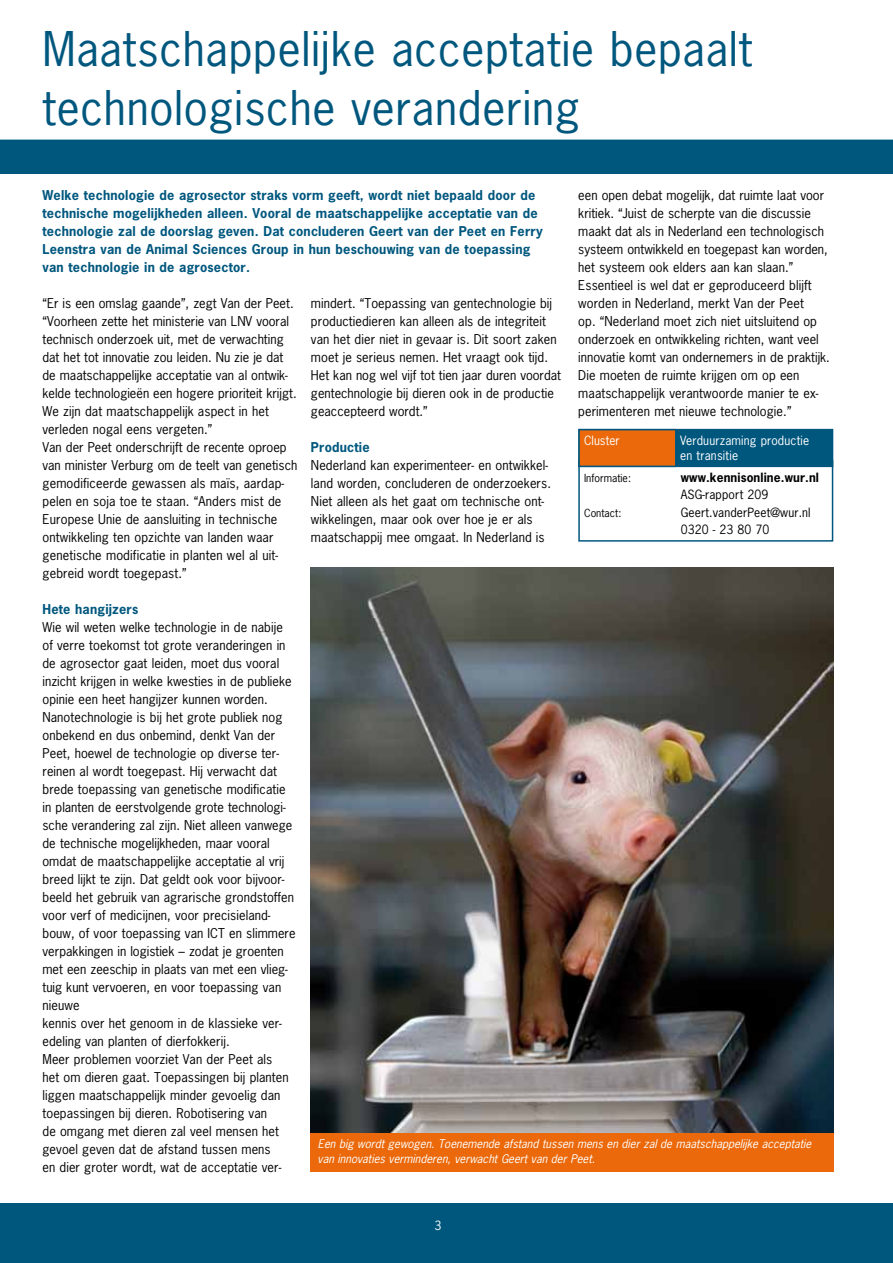
<style>
.page{position:relative;width:893px;height:1263px;background:#fff}
.page>*{position:absolute;margin:0;border:0;box-sizing:border-box;transform-origin:0 0}
.t1{font:45px/58.5px "News Gothic Std";letter-spacing:.015em;color:#00577e}
.t2{font:12.75px/18px "News Gothic Std";letter-spacing:.005em;color:#000}
.t3{font:700 12.75px/18px "News Gothic Std";letter-spacing:.015em;color:#00577e}
.t4{font:12px/17.2px "News Gothic Std";letter-spacing:.01em;color:#000}
.t5{font:12px/15.8px "News Gothic Std";letter-spacing:.015em;color:#fff}
.t6{font:700 12px "News Gothic Std";letter-spacing:.01em;color:#000}
.t7{font:italic 11.25px/15px "News Gothic Std";color:#fff}
.t8{font:10.5px "News Gothic Std";color:#000}
</style>
<div class="page">
<img style="left:310px;top:568px;width:523px;height:565px">
<div style="left:310px;top:1133px;width:523px;height:38px;background:#eb690b"></div>
<div style="left:0;top:1203px;width:893px;height:60px;background:#00577e"></div>
<div style="left:0;top:140px;width:893px;height:33px;background:#00577e"></div>
<div style="left:578px;top:460px;width:255px;height:82px;background:#fff;border:2px solid #00577e"></div>
<div style="left:578px;top:429px;width:255px;height:38px;background:#00577e"></div>
<div style="left:578px;top:429px;width:98px;height:38px;background:#eb690b;border:2px solid #00577e"></div>
<h1 class="t1" style="left:43px;top:20px;width:711px">Maatschappelijke acceptatie bepaalt technologische verandering</h1>
<p class="t3" style="left:43px;top:186px;width:502px">Welke technologie de agrosector straks vorm geeft, wordt niet bepaald door de technische mogelijkheden alleen. Vooral de maatschappelijke acceptatie van de technologie zal de doorslag geven. Dat concluderen Geert van der Peet en Ferry Leenstra van de Animal Sciences Group in hun beschouwing van de toepassing van technologie in de agrosector.</p>
<p class="t2" style="left:578px;top:186px;width:253px">een open debat mogelijk, dat ruimte laat voor kritiek. “Juist de scherpte van die discussie maakt dat als in Nederland een technologisch systeem ontwikkeld en toegepast kan worden, het systeem ook elders aan kan slaan.” Essentieel is wel dat er geproduceerd blijft worden in Nederland, merkt Van der Peet<br>op. “Nederland moet zich niet uitsluitend op onderzoek en ontwikkeling richten, want veel innovatie komt van ondernemers in de praktijk.<br>Die moeten de ruimte krijgen om op een maatschappelijk verantwoorde manier te ex&shy;perimenteren met nieuwe technologie.”</p>
<p class="t2" style="left:43px;top:294px;width:256px">“Er is een omslag gaande”, zegt Van der Peet. “Voorheen zette het ministerie van LNV vooral technisch onderzoek uit, met de verwachting dat het tot innovatie zou leiden. Nu zie je dat de maatschappelijke acceptatie van al ontwik&shy;kelde technologieën een hogere prioriteit krijgt.<br>We zijn dat maatschappelijk aspect in het verleden nogal eens vergeten.”<br>Van der Peet onderschrijft de recente oproep van minister Verburg om de teelt van genetisch gemodificeerde gewassen als maïs, aardap&shy;pelen en soja toe te staan. “Anders mist de Europese Unie de aansluiting in technische ontwikkeling ten opzichte van landen waar genetische modificatie in planten wel al uit&shy;gebreid wordt toegepast.”</p>
<p class="t3" style="left:43px;top:600px;width:97px">Hete hangijzers</p>
<p class="t2" style="left:43px;top:618px;width:255px">Wie wil weten welke technologie in de nabije of verre toekomst tot grote veranderingen in de agrosector gaat leiden, moet dus vooral inzicht krijgen in welke kwesties in de publieke opinie een heet hangijzer kunnen worden.<br>Nanotechnologie is bij het grote publiek nog onbekend en dus onbemind, denkt Van der Peet, hoewel de technologie op diverse ter&shy;reinen al wordt toegepast. Hij verwacht dat brede toepassing van genetische modificatie in planten de eerstvolgende grote technologi&shy;sche verandering zal zijn. Niet alleen vanwege de technische mogelijkheden, maar vooral omdat de maatschappelijke acceptatie al vrij breed lijkt te zijn. Dat geldt ook voor bijvoor&shy;beeld het gebruik van agrarische grondstoffen voor verf of medicijnen, voor precisieland&shy;bouw, of voor toepassing van ICT en slimmere verpakkingen in logistiek – zodat je groenten met een zeeschip in plaats van met een vlieg&shy;tuig kunt vervoeren, en voor toepassing van nieuwe<br>kennis over het genoom in de klassieke ver&shy;edeling van planten of dierfokkerij.<br>Meer problemen voorziet Van der Peet als<br>het om dieren gaat. Toepassingen bij planten liggen maatschappelijk minder gevoelig dan toepassingen bij dieren. Robotisering van<br>de omgang met dieren zal veel mensen het gevoel geven dat de afstand tussen mens<br>en dier groter wordt, wat de acceptatie ver-</p>
<p class="t2" style="left:311px;top:294px;width:252px">mindert. “Toepassing van gentechnologie bij productiedieren kan alleen als de integriteit van het dier niet in gevaar is. Dit soort zaken moet je serieus nemen. Het vraagt ook tijd.<br>Het kan nog wel vijf tot tien jaar duren voordat gentechnologie bij dieren ook in de productie geaccepteerd wordt.”</p>
<p class="t3" style="left:311px;top:438px;width:60px">Productie</p>
<p class="t2" style="left:311px;top:456px;width:242px">Nederland kan experimenteer- en ontwikkel&shy;land worden, concluderen de onderzoekers.<br>Niet alleen als het gaat om technische ont&shy;wikkelingen, maar ook over hoe je er als maatschappij mee omgaat. In Nederland is</p>
<p class="t5" style="left:584px;top:432px;width:37px">Cluster</p>
<p class="t5" style="left:680px;top:432px;width:131px">Verduurzaming productie en transitie</p>
<p class="t8" style="left:584px;top:471px;width:48px">Informatie:</p>
<p class="t6" style="left:681px;top:469px;width:140px">www.kennisonline.wur.nl</p>
<p class="t4" style="left:681px;top:486px;width:89px">ASG-rapport 209</p>
<p class="t8" style="left:584px;top:506px;width:39px">Contact:</p>
<p class="t4" style="left:681px;top:503px;width:131px">Geert.vanderPeet@wur.nl<br>0320 - 23 80 70</p>
<p class="t7" style="left:318px;top:1136px;width:498px">Een big wordtgewogen.Toenemende afstand tussen mensen dierzalde maatschappelijke acceptatie van innovatiesverminderen,verwachtGeertvan derPeet.</p>
<p class="t5" style="left:434px;top:1217px;width:8px">3</p>
</div>
